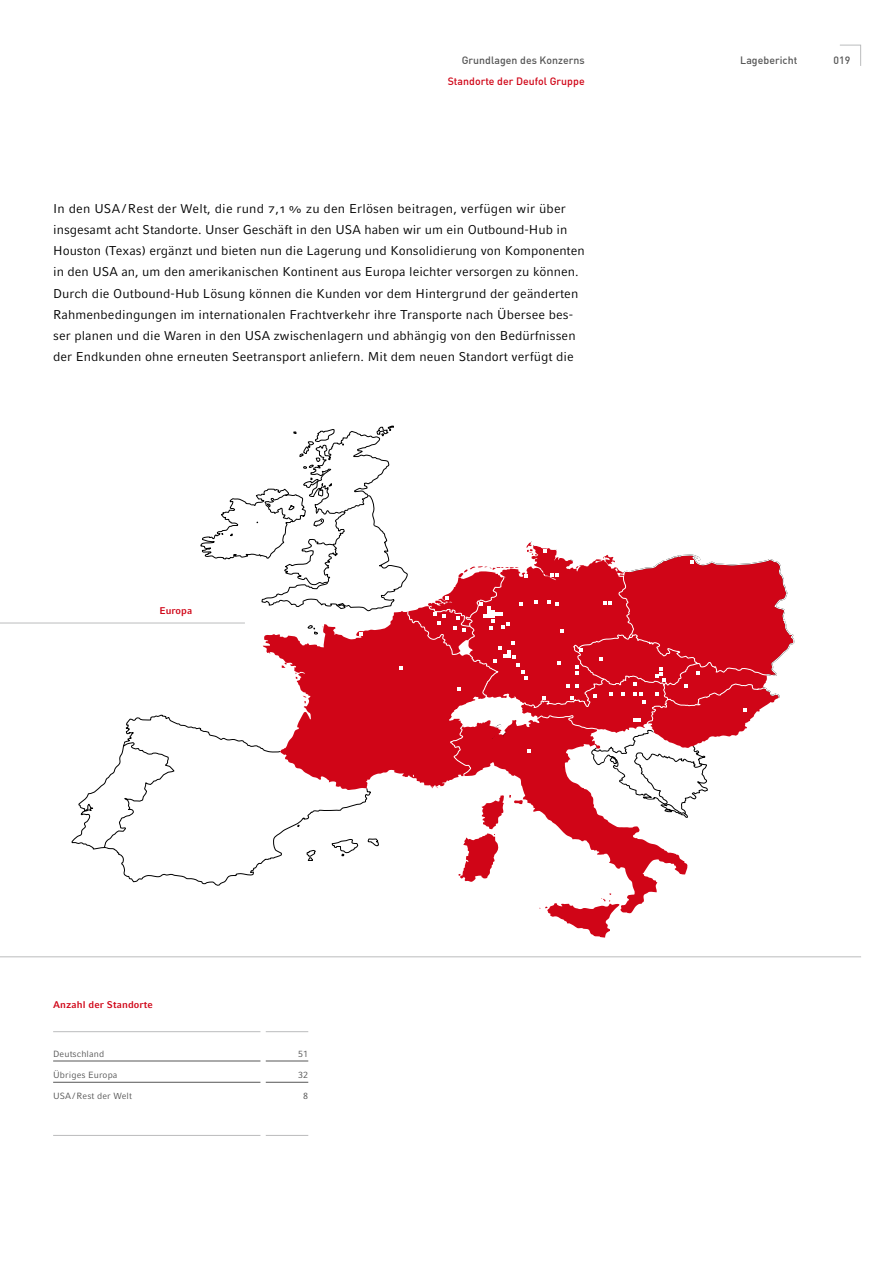
<style>
.page{position:relative;width:893px;height:1263px;background:#fff}
.page>*{position:absolute;margin:0;border:0;box-sizing:border-box;transform-origin:0 0}
.t1{font:12.75px/21.3px "Compatil Fact LT Pro";letter-spacing:.005em;color:#000}
.t2{font:500 10.5px "DEUFOL Offc";letter-spacing:.005em;color:#565656}
.t3{font:500 10.5px "DEUFOL Offc";letter-spacing:.005em;color:#d00517}
.t4{font:700 9.75px "Compatil Fact LT Pro";letter-spacing:.01em;color:#d00517}
.t5{font:9px "Compatil Fact LT Pro";letter-spacing:.01em;color:#565656}
.s1{font-family:"Compatil Fact LT Com Rg SC"}
</style>
<div class="page">
<hr style="left:0;top:956px;width:861px;height:1px;background:#bbbcbd">
<hr style="left:0;top:622px;width:245px;height:1px;background:#bbbcbd">
<svg style="left:621px;top:886px;width:36px;height:27px"></svg>
<svg style="left:539px;top:893px;width:82px;height:44px"></svg>
<div style="left:521px;top:928px;width:35px;height:18px;background:#fff"></div>
<svg style="left:72px;top:426px;width:723px;height:460px"></svg>
<hr style="left:53px;top:1135px;width:207px;height:1px;background:#bbbcbd">
<hr style="left:266px;top:1135px;width:42px;height:1px;background:#bbbcbd">
<hr style="left:53px;top:1031px;width:207px;height:1px;background:#bbbcbd">
<hr style="left:266px;top:1031px;width:42px;height:1px;background:#bbbcbd">
<hr style="left:53px;top:1061px;width:207px;height:1px;background:#565656">
<hr style="left:266px;top:1061px;width:42px;height:1px;background:#565656">
<hr style="left:53px;top:1082px;width:207px;height:1px;background:#565656">
<hr style="left:266px;top:1082px;width:42px;height:1px;background:#565656">
<svg style="left:840px;top:44px;width:21px;height:22px"></svg>
<p class="t2" style="left:462px;top:53px;width:125px">Grundlagen des Konzerns</p>
<p class="t2" style="left:740px;top:53px;width:59px">Lagebericht</p>
<p class="t2" style="left:833px;top:53px;width:18px">019</p>
<p class="t3" style="left:448px;top:75px;width:138px">Standorte der Deufol Gruppe</p>
<p class="t1" style="left:53px;top:198px;width:533px">In den USA/Rest der Welt, die rund <span class="s1">7</span>,<span class="s1">1%</span> zu den Erlösen beitragen, verfügen wir über insgesamt acht Standorte. Unser Geschäft in den USA haben wir um ein Outbound-Hub in Houston (Texas) ergänzt und bieten nun die Lagerung und Konsolidierung von Komponenten in den USA an, um den amerikanischen Kontinent aus Europa leichter versorgen zu können.<br>Durch die Outbound-Hub Lösung können die Kunden vor dem Hintergrund der geänderten Rahmenbedingungen im internationalen Frachtverkehr ihre Transporte nach Übersee bes&shy;ser planen und die Waren in den USA zwischenlagern und abhängig von den Bedürfnissen der Endkunden ohne erneuten Seetransport anliefern. Mit dem neuen Standort verfügt die</p>
<p class="t4" style="left:159px;top:604px;width:34px">Europa</p>
<p class="t4" style="left:53px;top:998px;width:101px">Anzahl der Standorte</p>
<p class="t5" style="left:53px;top:1048px;width:53px">Deutschland</p>
<p class="t5" style="left:298px;top:1048px;width:12px">51</p>
<p class="t5" style="left:53px;top:1069px;width:66px">Übriges Europa</p>
<p class="t5" style="left:298px;top:1069px;width:12px">32</p>
<p class="t5" style="left:53px;top:1091px;width:80px">USA/Rest der Welt</p>
<p class="t5" style="left:303px;top:1091px;width:7px">8</p>
</div>
